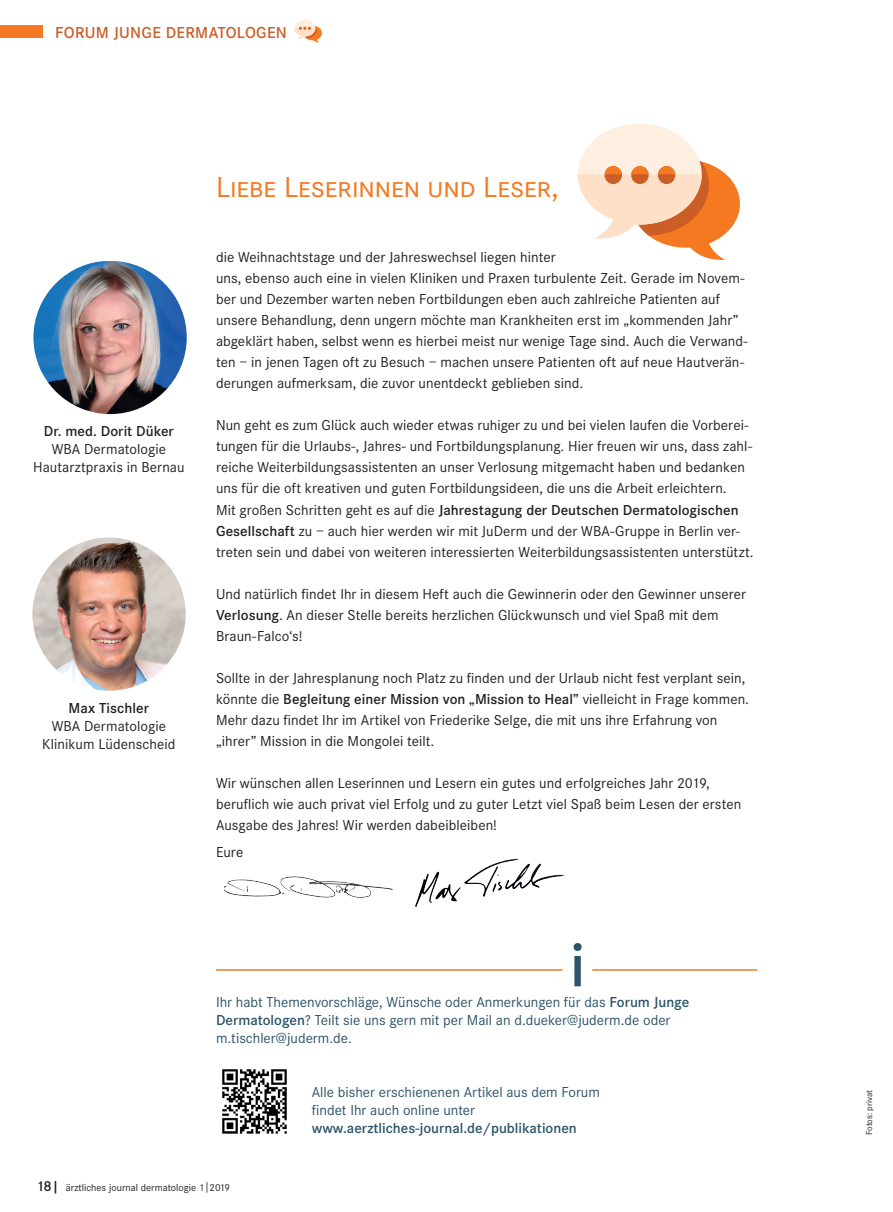
<style>
.page{position:relative;width:893px;height:1212px;background:#fff}
.page>*{position:absolute;margin:0;border:0;box-sizing:border-box;transform-origin:0 0}
.t1{font:600 63.9px "Corporate S";color:#2c5369}
.t2{font:30px "Corporate SSC";letter-spacing:-.005em;color:#f47921}
.t3{font:600 16.5px "Corporate S";letter-spacing:.02em;color:#cb5d27}
.t4{font:15px/21px "Corporate S";letter-spacing:.005em;color:#231f20}
.t5{font:15px/18px "Corporate S";color:#2c5369}
.t6{font:600 15px "Corporate S";color:#2c5369}
.t7{font:600 15px "Corporate S";letter-spacing:.005em;color:#231f20}
.t8{font:10.5px "Corporate S";color:#231f20}
.t9{font:9px "Corporate S";color:#231f20}
.s1{font-weight:600}
.s2{font-weight:600;font-size:15px}
</style>
<div class="page">
<svg style="left:294px;top:20px;width:28px;height:23px"></svg>
<div style="left:0;top:25px;width:43px;height:13px;background:#f47921"></div>
<svg style="left:578px;top:124px;width:162px;height:136px"></svg>
<hr style="left:216px;top:969px;width:347px;height:2px;background:#f47921">
<hr style="left:592px;top:969px;width:165px;height:2px;background:#f47921">
<img style="left:222px;top:1069px;width:65px;height:65px">
<img style="left:35px;top:262px;width:150px;height:151px">
<div style="left:30px;top:257px;width:160px;height:161px;border:4px solid #fff;border-radius:50%"></div>
<img style="left:225px;top:876px;width:168px;height:22px">
<img style="left:415px;top:858px;width:150px;height:48px">
<img style="left:31px;top:536px;width:157px;height:157px;border-radius:78px">
<div style="left:29px;top:534px;width:160px;height:160px;border:4px solid #fff;border-radius:50%"></div>
<p class="t3" style="left:55px;top:23px;width:233px">FORUM JUNGE DERMATOLOGEN</p>
<p class="t7" style="left:44px;top:422px;width:132px">Dr. med. Dorit Düker</p>
<p class="t4" style="left:33px;top:440px;width:153px;line-height:18px;text-align:center">WBA Dermatologie<br>Hautarztpraxis in Bernau</p>
<p class="t7" style="left:69px;top:699px;width:82px">Max Tischler</p>
<p class="t4" style="left:42px;top:717px;width:135px;line-height:18px;text-align:center">WBA Dermatologie<br>Klinikum Lüdenscheid</p>
<h2 class="t2" style="left:216px;top:170px;width:344px">Liebe Leserinnen und Leser,</h2>
<p class="t4" style="left:216px;top:247px;width:533px">die Weihnachtstage und der Jahreswechsel liegen hinter<br>uns, ebenso auch eine in vielen Kliniken und Praxen turbulente Zeit. Gerade im Novem&shy;ber und Dezember warten neben Fortbildungen eben auch zahlreiche Patienten auf unsere Behandlung, denn ungern möchte man Krankheiten erst im „kommenden Jahr” abgeklärt haben, selbst wenn es hierbei meist nur wenige Tage sind. Auch die Verwand&shy;ten – in jenen Tagen oft zu Besuch – machen unsere Patienten oft auf neue Hautverän&shy;derungen aufmerksam, die zuvor unentdeckt geblieben sind.</p>
<p class="t4" style="left:216px;top:415px;width:539px">Nun geht es zum Glück auch wieder etwas ruhiger zu und bei vielen laufen die Vorberei&shy;tungen für die Urlaubs-, Jahres- und Fortbildungsplanung. Hier freuen wir uns, dass zahl&shy;reiche Weiterbildungsassistenten an unser Verlosung mitgemacht haben und bedanken uns für die oft kreativen und guten Fortbildungsideen, die uns die Arbeit erleichtern.<br>Mit großen Schritten geht es auf die <span class="s1">Jahrestagung der Deutschen Dermatologischen Gesellschaft</span> zu – auch hier werden wir mit JuDerm und der WBA-Gruppe in Berlin ver&shy;treten sein und dabei von weiteren interessierten Weiterbildungsassistenten unterstützt.</p>
<p class="t4" style="left:216px;top:583px;width:532px">Und natürlich findet Ihr in diesem Heft auch die Gewinnerin oder den Gewinner unserer<br><span class="s1">Verlosung</span>. An dieser Stelle bereits herzlichen Glückwunsch und viel Spaß mit dem<br>Braun-Falco‘s!</p>
<p class="t4" style="left:216px;top:667px;width:535px">Sollte in der Jahresplanung noch Platz zu finden und der Urlaub nicht fest verplant sein, könnte die <span class="s1">Begleitung einer Mission von „Mission to Heal”</span> vielleicht in Frage kommen.<br>Mehr dazu findet Ihr im Artikel von Friederike Selge, die mit uns ihre Erfahrung von „ihrer” Mission in die Mongolei teilt.</p>
<p class="t4" style="left:216px;top:772px;width:527px">Wir wünschen allen Leserinnen und Lesern ein gutes und erfolgreiches Jahr 2019, beruflich wie auch privat viel Erfolg und zu guter Letzt viel Spaß beim Lesen der ersten<br>Ausgabe des Jahres! Wir werden dabeibleiben!</p>
<p class="t4" style="left:216px;top:841px;width:29px">Eure</p>
<h1 class="t1" style="left:570px;top:928px;width:17px">i</h1>
<p class="t5" style="left:216px;top:993px;width:475px">Ihr habt Themenvorschläge, Wünsche oder Anmerkungen für das <span class="s1">Forum Junge<br>Dermatologen</span>? Teilt sie uns gern mit per Mail an d.dueker@juderm.de oder m.tischler@juderm.de.</p>
<p class="t5" style="left:312px;top:1083px;width:290px">Alle bisher erschienenen Artikel aus dem Forum findet Ihr auch online unter</p>
<p class="t6" style="left:312px;top:1120px;width:267px">www.aerztliches-journal.de/publikationen</p>
<p class="t8" style="left:36px;top:1182px;width:195px"><span class="s2">18|</span> ärztliches journal dermatologie 1|2019</p>
<p class="t9" style="left:864px;top:1135px;width:46px;rotate:-90deg">Fotos: privat</p>
</div>
